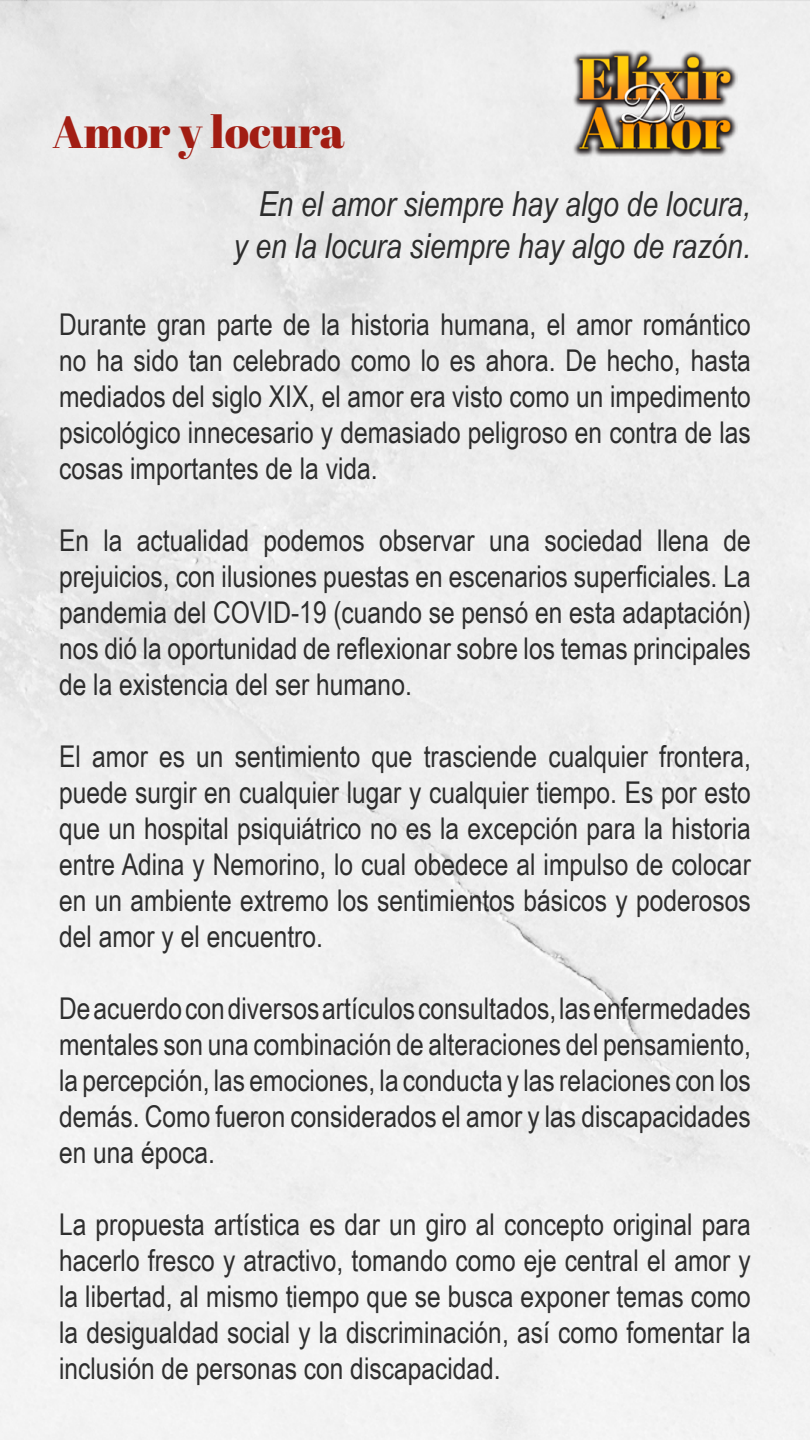
<style>
.page{position:relative;width:810px;height:1440px;background:#fff}
.page>*{position:absolute;margin:0;border:0;box-sizing:border-box;transform-origin:0 0}
.t1{font:45px "Abril Fatface";color:#a21d13}
.t2{font:italic 34.5px/41.4px "Arial Narrow";color:#000;text-align:right}
.t3{font:30px/36px "Arial Narrow";color:#000;text-align:justify}
</style>
<div class="page">
<img style="left:571px;top:49px;width:167px;height:108px">
<h1 class="t1" style="left:52px;top:101px;width:293px">Amor y locura</h1>
<p class="t2" style="left:234px;top:183px;width:519px">En el amor siempre hay algo de locura,<br>y en la locura siempre hay algo de razón.</p>
<p class="t3" style="left:59px;top:305px;width:693px">Durante gran parte de la historia humana, el amor romántico no ha sido tan celebrado como lo es ahora. De hecho, hasta mediados del siglo XIX, el amor era visto como un impedimento psicológico innecesario y demasiado peligroso en contra de las cosas importantes de la vida.</p>
<p class="t3" style="left:59px;top:521px;width:693px">En la actualidad podemos observar una sociedad llena de prejuicios, con ilusiones puestas en escenarios superficiales. La pandemia del COVID-19 (cuando se pensó en esta adaptación) nos dió la oportunidad de reflexionar sobre los temas principales de la existencia del ser humano.</p>
<p class="t3" style="left:59px;top:737px;width:693px">El amor es un sentimiento que trasciende cualquier frontera, puede surgir en cualquier lugar y cualquier tiempo. Es por esto que un hospital psiquiátrico no es la excepción para la historia entre Adina y Nemorino, lo cual obedece al impulso de colocar en un ambiente extremo los sentimientos básicos y poderosos del amor y el encuentro.</p>
<p class="t3" style="left:59px;top:989px;width:693px">De acuerdo con diversos artículos consultados, las enfermedades mentales son una combinación de alteraciones del pensamiento, la percepción, las emociones, la conducta y las relaciones con los demás. Como fueron considerados el amor y las discapacidades en una época.</p>
<p class="t3" style="left:59px;top:1205px;width:693px">La propuesta artística es dar un giro al concepto original para hacerlo fresco y atractivo, tomando como eje central el amor y la libertad, al mismo tiempo que se busca exponer temas como la desigualdad social y la discriminación, así como fomentar la inclusión de personas con discapacidad.</p>
</div>
